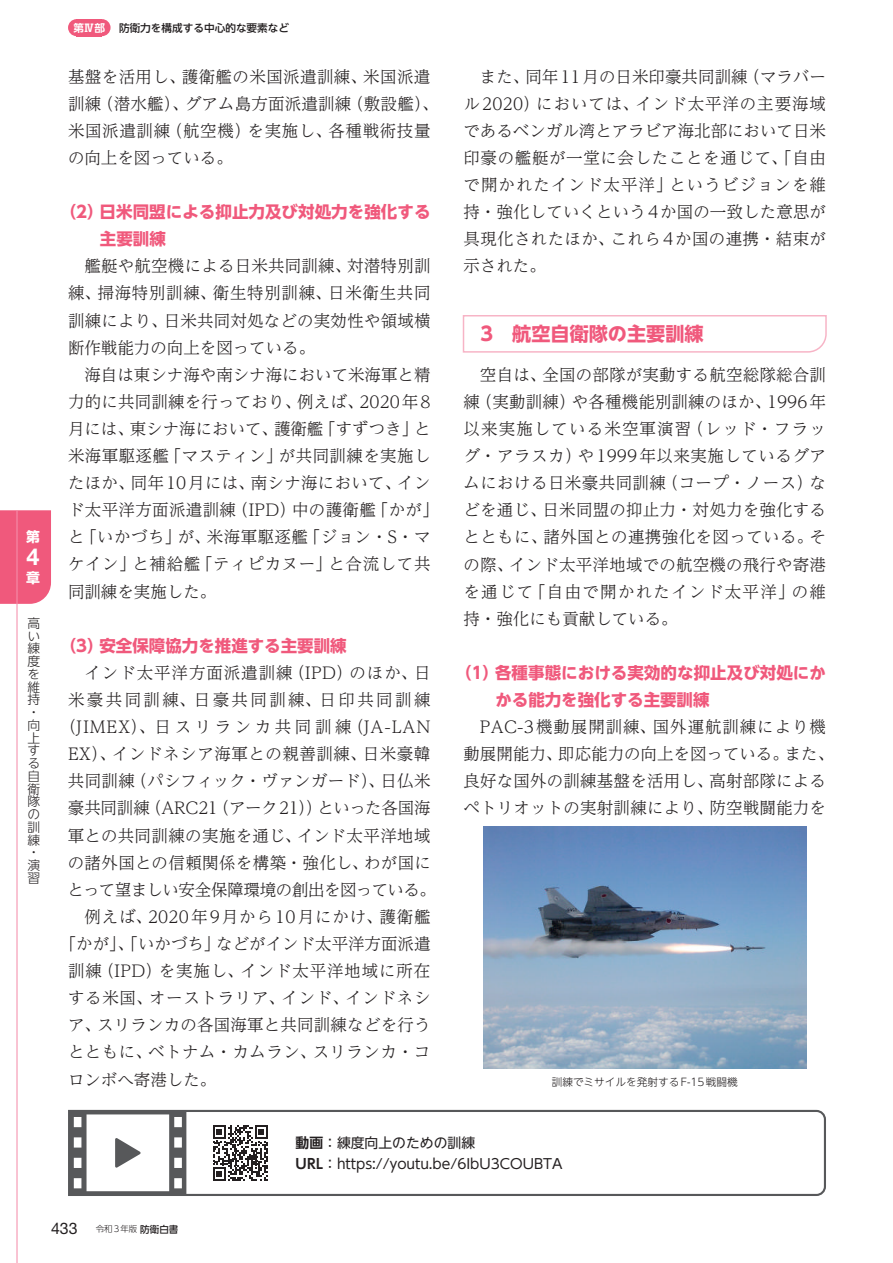
<style>
.page{position:relative;width:893px;height:1263px;background:#fff}
.page>*{position:absolute;margin:0;border:0;box-sizing:border-box;transform-origin:0 0}
.t1{font:700 23.4px "Helvetica Neue LT Std";color:#fff}
.t2{font:700 19.2px "UD Shin Go NT Pr 6 N";color:#f0597c}
.t3{font:300 16.5px/27.2px "UD Reimin Pr 6 N";letter-spacing:.015em;color:#231f20;text-align:justify}
.t4{font:700 16.5px/27.2px "UD Shin Go NT Pr 6 N";letter-spacing:.005em;color:#f0597c}
.t5{font:300 16.5px "UD Reimin Pr 6 N";letter-spacing:.055em;color:#231f20}
.t6{font:300 16.5px "UD Reimin Pr 6 N";letter-spacing:-.015em;color:#231f20}
.t7{font:300 16.5px "UD Reimin Pr 6 N";letter-spacing:.215em;color:#231f20}
.t8{font:300 16.5px "UD Reimin Pr 6 N";letter-spacing:.035em;color:#231f20}
.t9{font:300 16.5px "UD Reimin Pr 6 N";letter-spacing:-.03em;color:#231f20}
.t10{font:300 16.5px "UD Reimin Pr 6 N";letter-spacing:.05em;color:#231f20}
.t11{font:300 16.5px "UD Reimin Pr 6 N";letter-spacing:.04em;color:#231f20}
.t12{font:300 16.5px "UD Reimin Pr 6 N";letter-spacing:.145em;color:#231f20}
.t13{font:13.8px/21.3px "UD Shin Go NT Pr 6 N";color:#231f20}
.t14{font:700 13.8px "UD Shin Go NT Pr 6 N";color:#fff}
.t15{font:300 12.75px/12.8px "UD Shin Go NT Pr 6 N";color:#231f20}
.t16{font:300 10.65px "UD Shin Go NT Pr 6 N";color:#231f20}
.t17{font:500 10.65px "UD Shin Go NT Pr 6 N";color:#231f20}
.t18{font:700 10.65px "UD Shin Go NT Pr 6 N De";color:#fff}
.t19{font:300 8.55px "UD Shin Go NT Pr 6 N";letter-spacing:.065em;color:#231f20}
.s1{font-family:"UD Shin Go NT Pr 6 N De";font-weight:700}
.s2{font-family:"Helvetica Neue LT Std";font-weight:400;font-size:15.9px}
.s3{font-weight:500;font-size:9.6px}
</style>
<div class="page">
<svg style="left:462px;top:315px;width:365px;height:38px"></svg>
<img style="left:483px;top:827px;width:323px;height:241px">
<svg style="left:68px;top:1109px;width:758px;height:87px"></svg>
<svg style="left:69px;top:1111px;width:117px;height:84px"></svg>
<div style="left:0;top:510px;width:51px;height:94px;background:#f0597c"></div>
<hr style="left:16px;top:510px;width:2px;height:753px;background:#f490ac">
<div style="left:77px;top:19px;width:25px;height:17px;background:#f0597c"></div>
<div style="left:68px;top:19px;width:17px;height:17px;background:#f0597c;border-radius:50%"></div>
<div style="left:94px;top:19px;width:17px;height:17px;background:#f0597c;border-radius:50%"></div>
<p class="t14" style="left:26px;top:525px;width:15px">第</p>
<h1 class="t1" style="left:26px;top:542px;width:14px">4</h1>
<p class="t14" style="left:26px;top:566px;width:15px">章</p>
<p class="t15" style="left:28px;top:616px;width:14px">高い練度を維持・向上する自衛隊の訓練・演習</p>
<p class="t18" style="left:73px;top:19px;width:33px">第Ⅳ部</p>
<p class="t17" style="left:119px;top:19px;width:172px">防衛力を構成する中心的な要素など</p>
<p class="t3" style="left:68px;top:62px;width:372px;text-align:left">基盤を活用し、護衛艦の米国派遣訓練、米国派遣訓練（潜水艦）、グアム島方面派遣訓練（敷設艦）、米国派遣訓練（航空機）を実施し、各種戦術技量の向上を図っている。</p>
<p class="t4" style="left:100px;top:198px;width:332px;text-indent:-40px">（2）日米同盟による抑止力及び対処力を強化する主要訓練</p>
<p class="t3" style="left:68px;top:252px;width:364px;text-indent:16px">艦艇や航空機による日米共同訓練、対潜特別訓練、掃海特別訓練、衛生特別訓練、日米衛生共同訓練により、日米共同対処などの実効性や領域横断作戦能力の向上を図っている。</p>
<p class="t3" style="left:68px;top:360px;width:372px;text-align:left;text-indent:16px">海自は東シナ海や南シナ海において米海軍と精力的に共同訓練を行っており、例えば、2020年8月には、東シナ海において、護衛艦「すずつき」と米海軍駆逐艦「マスティン」が共同訓練を実施したほか、同年10月には、南シナ海において、インド太平洋方面派遣訓練（IPD）中の護衛艦「かが」と「いかづち」が、米海軍駆逐艦「ジョン・S・マケイン」と補給艦「ティピカヌー」と合流して共同訓練を実施した。</p>
<p class="t4" style="left:60px;top:631px;width:288px">（3）安全保障協力を推進する主要訓練</p>
<p class="t5" style="left:85px;top:659px;width:348px">インド太平洋方面派遣訓練（IPD）のほか、日</p>
<p class="t12" style="left:68px;top:686px;width:364px">米豪共同訓練、日豪共同訓練、日印共同訓練</p>
<p class="t7" style="left:60px;top:713px;width:372px">（JIMEX）、日スリランカ共同訓練（JA-LAN</p>
<p class="t8" style="left:68px;top:740px;width:364px">EX）、インドネシア海軍との親善訓練、日米豪韓</p>
<p class="t3" style="left:68px;top:767px;width:364px">共同訓練（パシフィック・ヴァンガード）、日仏米</p>
<p class="t6" style="left:68px;top:795px;width:364px">豪共同訓練（ARC21（アーク21））といった各国海</p>
<p class="t3" style="left:68px;top:821px;width:364px">軍との共同訓練の実施を通じ、インド太平洋地域</p>
<p class="t3" style="left:68px;top:848px;width:365px">の諸外国との信頼関係を構築・強化し、わが国に</p>
<p class="t9" style="left:68px;top:876px;width:370px">とって望ましい安全保障環境の創出を図っている。</p>
<p class="t10" style="left:84px;top:903px;width:347px">例えば、2020年9月から10月にかけ、護衛艦</p>
<p class="t3" style="left:60px;top:929px;width:372px">「かが」、「いかづち」などがインド太平洋方面派遣</p>
<p class="t5" style="left:68px;top:957px;width:364px">訓練（IPD）を実施し、インド太平洋地域に所在</p>
<p class="t11" style="left:68px;top:984px;width:364px">する米国、オーストラリア、インド、インドネシ</p>
<p class="t3" style="left:68px;top:1011px;width:364px">ア、スリランカの各国海軍と共同訓練などを行う</p>
<p class="t3" style="left:68px;top:1038px;width:364px">とともに、ベトナム・カムラン、スリランカ・コ</p>
<p class="t3" style="left:68px;top:1065px;width:150px">ロンボへ寄港した。</p>
<p class="t3" style="left:463px;top:62px;width:364px;text-indent:16px">また、同年11月の日米印豪共同訓練（マラバール2020）においては、インド太平洋の主要海域であるベンガル湾とアラビア海北部において日米印豪の艦艇が一堂に会したことを通じて、「自由で開かれたインド太平洋」というビジョンを維持・強化していくという4か国の一致した意思が具現化されたほか、これら4か国の連携・結束が示された。</p>
<p class="t2" style="left:480px;top:318px;width:225px">3　航空自衛隊の主要訓練</p>
<p class="t3" style="left:463px;top:360px;width:364px;text-indent:16px">空自は、全国の部隊が実動する航空総隊総合訓練（実動訓練）や各種機能別訓練のほか、1996年以来実施している米空軍演習（レッド・フラッグ・アラスカ）や1999年以来実施しているグアムにおける日米豪共同訓練（コープ・ノース）などを通じ、日米同盟の抑止力・対処力を強化するとともに、諸外国との連携強化を図っている。その際、インド太平洋地域での航空機の飛行や寄港を通じて「自由で開かれたインド太平洋」の維持・強化にも貢献している。</p>
<p class="t4" style="left:495px;top:659px;width:332px;text-indent:-40px">（1）各種事態における実効的な抑止及び対処にかかる能力を強化する主要訓練</p>
<p class="t3" style="left:463px;top:713px;width:372px;text-align:center">PAC-3機動展開訓練、国外運航訓練により機<br>動展開能力、即応能力の向上を図っている。また、良好な国外の訓練基盤を活用し、高射部隊によるペトリオットの実射訓練により、防空戦闘能力を</p>
<p class="t16" style="left:552px;top:1074px;width:187px">訓練でミサイルを発射するF-15戦闘機</p>
<p class="t13" style="left:296px;top:1131px;width:268px"><span class="s1">動画</span>：練度向上のための訓練<br><span class="s1">URL</span>：https://youtu.be/6IbU3COUBTA</p>
<p class="t19" style="left:51px;top:1222px;width:129px"><span class="s2">433</span> 令和3年版 <span class="s3">防衛白書</span></p>
</div>
